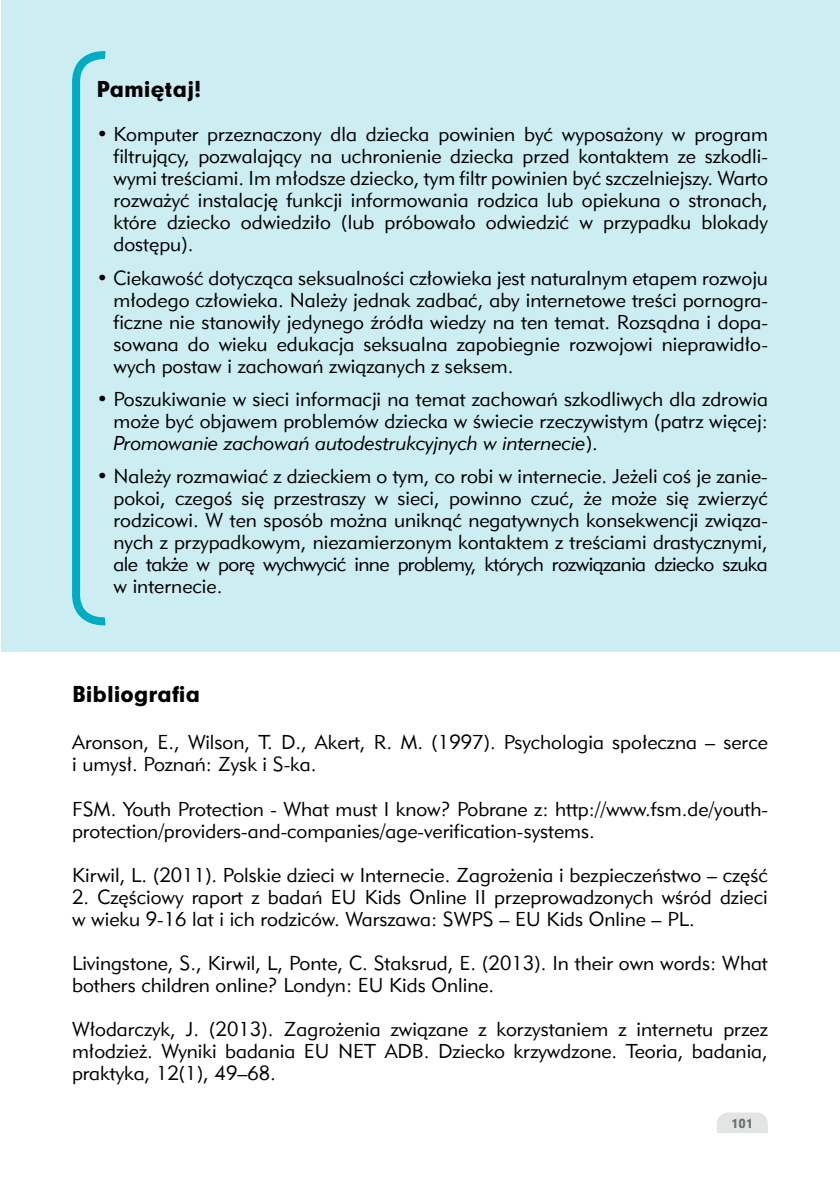
<style>
.page{position:relative;width:840px;height:1191px;background:#fff}
.page>*{position:absolute;margin:0;border:0;box-sizing:border-box;transform-origin:0 0}
.pamietaj_bibliogr{font:21px "Geometric 706 Blk EU";color:#000}
.pamiet_bibl_tekst{font:20px/22px "Geometric 415 Lt EU";color:#000;text-align:justify}
.t1{font:12px "Geometric 706 Blk EU";color:#707172}
.s1{font-style:italic}
</style>
<div class="page">
<div style="left:1px;top:0;width:838px;height:652px;background:#cceef3"></div>
<svg style="left:72px;top:51px;width:34px;height:575px"></svg>
<svg style="left:717px;top:1112px;width:50px;height:21px"></svg>
<p class="pamietaj_bibliogr" style="left:96px;top:75px;width:106px">Pamiętaj!</p>
<p class="pamiet_bibl_tekst" style="left:113px;top:123px;width:655px;text-indent:-17px">• Komputer przeznaczony dla dziecka powinien być wyposażony w program filtrujący, pozwalający na uchronienie dziecka przed kontaktem ze szkodli&shy;wymi treściami. Im młodsze dziecko, tym filtr powinien być szczelniejszy. Warto rozważyć instalację funkcji informowania rodzica lub opiekuna o stronach, które dziecko odwiedziło (lub próbowało odwiedzić w przypadku blokady dostępu).</p>
<p class="pamiet_bibl_tekst" style="left:113px;top:266px;width:655px;text-indent:-17px">• Ciekawość dotycząca seksualności człowieka jest naturalnym etapem rozwoju młodego człowieka. Należy jednak zadbać, aby internetowe treści pornogra&shy;ficzne nie stanowiły jedynego źródła wiedzy na ten temat. Rozsądna i dopa&shy;sowana do wieku edukacja seksualna zapobiegnie rozwojowi nieprawidło&shy;wych postaw i zachowań związanych z seksem.</p>
<p class="pamiet_bibl_tekst" style="left:113px;top:388px;width:655px;text-indent:-17px">• Poszukiwanie w sieci informacji na temat zachowań szkodliwych dla zdrowia może być objawem problemów dziecka w świecie rzeczywistym (patrz więcej:<br><span class="s1">Promowanie zachowań autodestrukcyjnych w internecie</span>).</p>
<p class="pamiet_bibl_tekst" style="left:113px;top:465px;width:655px;text-indent:-17px">• Należy rozmawiać z dzieckiem o tym, co robi w internecie. Jeżeli coś je zanie&shy;pokoi, czegoś się przestraszy w sieci, powinno czuć, że może się zwierzyć rodzicowi. W ten sposób można uniknąć negatywnych konsekwencji związa&shy;nych z przypadkowym, niezamierzonym kontaktem z treściami drastycznymi, ale także w porę wychwycić inne problemy, których rozwiązania dziecko szuka w internecie.</p>
<p class="pamietaj_bibliogr" style="left:72px;top:680px;width:129px">Bibliografia</p>
<p class="pamiet_bibl_tekst" style="left:72px;top:731px;width:697px">Aronson, E., Wilson, T. D., Akert, R. M. (1997). Psychologia społeczna – serce i umysł. Poznań: Zysk i S-ka.</p>
<p class="pamiet_bibl_tekst" style="left:72px;top:797px;width:697px">FSM. Youth Protection - What must I know? Pobrane z: http://www.fsm.de/youth&shy;protection/providers-and-companies/age-verification-systems.</p>
<p class="pamiet_bibl_tekst" style="left:72px;top:863px;width:697px">Kirwil, L. (2011). Polskie dzieci w Internecie. Zagrożenia i bezpieczeństwo – część</p>
<p class="pamiet_bibl_tekst" style="left:72px;top:885px;width:696px">2. Częściowy raport z badań EU Kids Online II przeprowadzonych wśród dzieci w wieku 9-16 lat i ich rodziców. Warszawa: SWPS – EU Kids Online – PL.</p>
<p class="pamiet_bibl_tekst" style="left:72px;top:951px;width:696px">Livingstone, S., Kirwil, L, Ponte, C. Staksrud, E. (2013). In their own words: What bothers children online? Londyn: EU Kids Online.</p>
<p class="pamiet_bibl_tekst" style="left:72px;top:1017px;width:697px">Włodarczyk, J. (2013). Zagrożenia związane z korzystaniem z internetu przez młodzież. Wyniki badania EU NET ADB. Dziecko krzywdzone. Teoria, badania, praktyka, 12(1), 49–68.</p>
<p class="t1" style="left:730px;top:1115px;width:24px">101</p>
</div>
